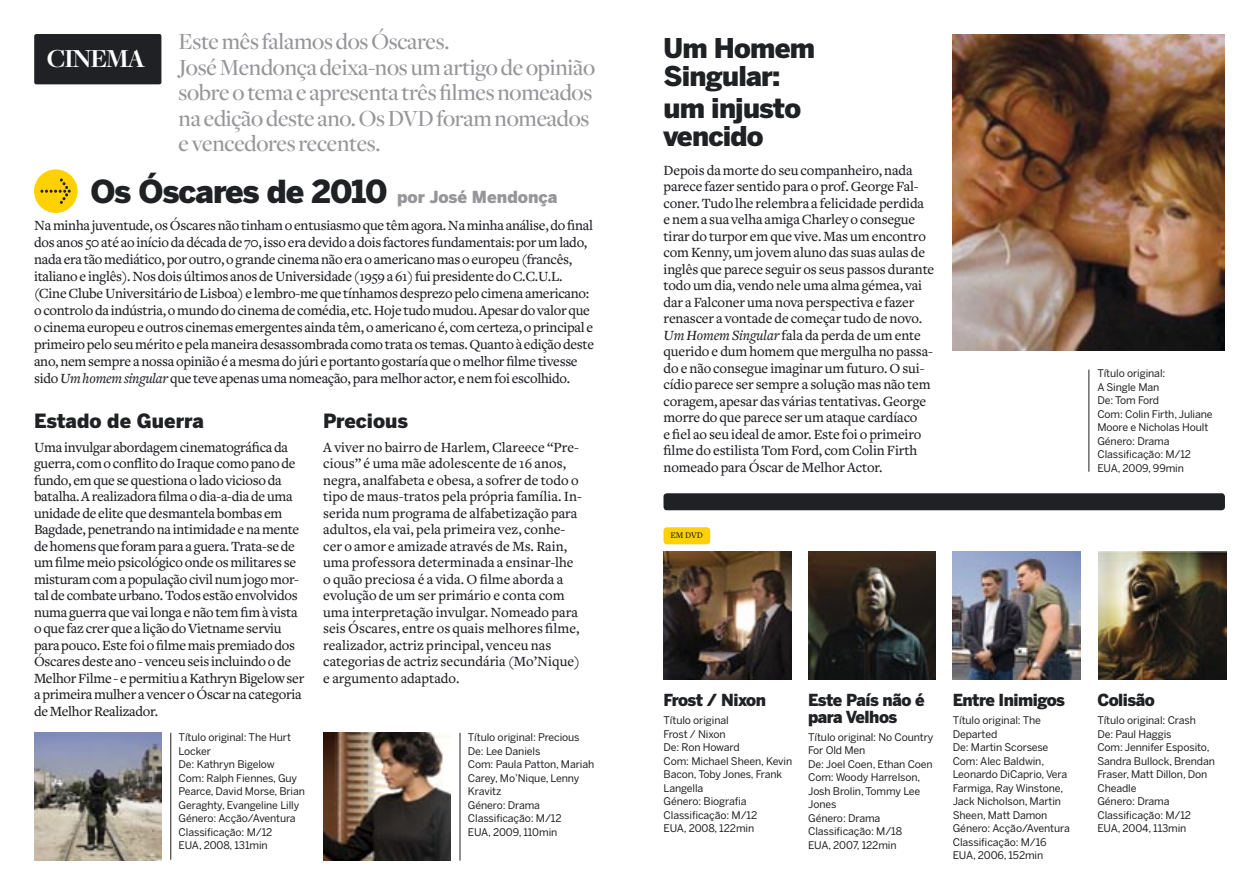
<style>
.page{position:relative;width:1259px;height:893px;background:#fff}
.page>*{position:absolute;margin:0;border:0;box-sizing:border-box;transform-origin:0 0}
.t1{font:900 31.5px "Benton Sans";letter-spacing:-.035em;color:#202124}
.t2{font:900 27px/28.5px "Benton Sans";letter-spacing:-.03em;color:#202124}
.t3{font:700 27px "Freight Disp";letter-spacing:-.05em;color:#fff}
.t4{font:500 24px/25.5px "Freight Disp";letter-spacing:-.01em;color:#96969a}
.t5{font:900 19.5px "Benton Sans";color:#202124}
.t6{font:900 16.5px/16.5px "Benton Sans";letter-spacing:-.03em;color:#202124}
.texto_base{font:500 14.7px/16.5px "Freight Text";letter-spacing:-.01em;color:#202124}
.texto_base-2{font:500 14.55px/17px "Freight Text";letter-spacing:-.02em;color:#202124}
.t7{font:10.5px/13.5px "Benton Sans";letter-spacing:-.01em;color:#202124}
.t8{font:10.5px "Benton Sans";letter-spacing:-.03em;color:#202124}
.t9{font:500 9px "Freight Text";color:#202124}
.s1{font-size:16.5px;color:#96969a}
.s2{font-style:italic}
</style>
<div class="page">
<img style="left:663px;top:552px;width:128px;height:127px">
<img style="left:808px;top:552px;width:127px;height:127px">
<img style="left:952px;top:552px;width:128px;height:127px">
<img style="left:1098px;top:552px;width:128px;height:127px">
<img style="left:952px;top:34px;width:273px;height:316px">
<img style="left:323px;top:733px;width:128px;height:127px">
<div style="left:663px;top:493px;width:562px;height:17px;background:#202124"></div>
<div style="left:34px;top:169px;width:44px;height:44px;background:#ffd100;border-radius:50%"></div>
<svg style="left:40px;top:178px;width:31px;height:26px"></svg>
<hr style="left:460px;top:733px;width:1px;height:128px;background:#202124">
<hr style="left:1088px;top:370px;width:1px;height:102px;background:#202124">
<img style="left:34px;top:733px;width:128px;height:127px">
<hr style="left:170px;top:733px;width:1px;height:127px;background:#202124">
<svg style="left:663px;top:527px;width:47px;height:17px"></svg>
<div style="left:34px;top:34px;width:127px;height:50px;background:#202124"></div>
<p class="t3" style="left:47px;top:44px;width:100px">CINEMA</p>
<p class="t4" style="left:179px;top:29px;width:418px">Este mês falamos dos Óscares.<br>José Mendonça deixa-nos um artigo de opinião sobre o tema e apresenta três filmes nomeados na edição deste ano. Os DVD foram nomeados e vencedores recentes.</p>
<p class="t1" style="left:90px;top:173px;width:469px">Os Óscares de 2010 <span class="s1">por José Mendonça</span></p>
<p class="texto_base-2" style="left:34px;top:217px;width:561px">Na minha juventude, os Óscares não tinham o entusiasmo que têm agora. Na minha análise, do final dos anos 50 até ao início da década de 70, isso era devido a dois factores fundamentais: por um lado, nada era tão mediático, por outro, o grande cinema não era o americano mas o europeu (francês, italiano e inglês). Nos dois últimos anos de Universidade (1959 a 61) fui presidente do C.C.U.L. (Cine Clube Universitário de Lisboa) e lembro-me que tínhamos desprezo pelo cimena americano: o controlo da indústria, o mundo do cinema de comédia, etc. Hoje tudo mudou. Apesar do valor que o cinema europeu e outros cinemas emergentes ainda têm, o americano é, com certeza, o principal e primeiro pelo seu mérito e pela maneira desassombrada como trata os temas. Quanto à edição deste ano, nem sempre a nossa opinião é a mesma do júri e portanto gostaría que o melhor filme tivesse sido <span class="s2">Um homem singular</span> que teve apenas uma nomeação, para melhor actor, e nem foi escolhido.</p>
<p class="t5" style="left:34px;top:409px;width:171px">Estado de Guerra</p>
<p class="t5" style="left:323px;top:409px;width:86px">Precious</p>
<p class="texto_base" style="left:34px;top:439px;width:272px">Uma invulgar abordagem cinematográfica da guerra, com o conflito do Iraque como pano de fundo, em que se questiona o lado vicioso da batalha. A realizadora filma o dia-a-dia de uma unidade de elite que desmantela bombas em Bagdade, penetrando na intimidade e na mente de homens que foram para a guera. Trata-se de um filme meio psicológico onde os militares se misturam com a população civil num jogo mor&shy;tal de combate urbano. Todos estão envolvidos numa guerra que vai longa e não tem fim à vista o que faz crer que a lição do Vietname serviu para pouco. Este foi o filme mais premiado dos Óscares deste ano - venceu seis incluindo o de Melhor Filme - e permitiu a Kathryn Bigelow ser a primeira mulher a vencer o Óscar na categoria de Melhor Realizador.</p>
<p class="t7" style="left:179px;top:730px;width:114px">Título original: The Hurt<br>Locker</p>
<p class="t7" style="left:179px;top:757px;width:98px">De: Kathryn Bigelow</p>
<p class="t7" style="left:179px;top:771px;width:128px">Com: Ralph Fiennes, Guy<br>Pearce, David Morse, Brian<br>Geraghty, Evangeline Lilly</p>
<p class="t7" style="left:179px;top:811px;width:119px">Género: Acção/Aventura</p>
<p class="t7" style="left:179px;top:825px;width:95px">Classificação: M/12</p>
<p class="t7" style="left:179px;top:838px;width:91px">EUA, 2008, 131min</p>
<p class="texto_base" style="left:323px;top:439px;width:260px">A viver no bairro de Harlem, Clareece “Pre&shy;cious” é uma mãe adolescente de 16 anos, negra, analfabeta e obesa, a sofrer de todo o tipo de maus-tratos pela própria família. In&shy;serida num programa de alfabetização para adultos, ela vai, pela primeira vez, conhe&shy;cer o amor e amizade através de Ms. Rain, uma professora determinada a ensinar-lhe o quão preciosa é a vida. O filme aborda a evolução de um ser primário e conta com uma interpretação invulgar. Nomeado para seis Óscares, entre os quais melhores filme, realizador, actriz principal, venceu nas categorias de actriz secundária (Mo’Nique) e argumento adaptado.</p>
<p class="t7" style="left:468px;top:730px;width:113px">Título original: Precious</p>
<p class="t7" style="left:468px;top:744px;width:74px">De: Lee Daniels</p>
<p class="t7" style="left:468px;top:757px;width:128px">Com: Paula Patton, Mariah<br>Carey, Mo’Nique, Lenny<br>Kravitz</p>
<p class="t7" style="left:468px;top:798px;width:74px">Género: Drama</p>
<p class="t7" style="left:468px;top:811px;width:95px">Classificação: M/12</p>
<p class="t7" style="left:468px;top:825px;width:91px">EUA, 2009, 110min</p>
<p class="t2" style="left:663px;top:33px;width:153px">Um Homem<br>Singular:</p>
<p class="t2" style="left:663px;top:93px;width:139px">um injusto vencido</p>
<p class="texto_base" style="left:663px;top:162px;width:272px">Depois da morte do seu companheiro, nada parece fazer sentido para o prof. George Fal&shy;coner. Tudo lhe relembra a felicidade perdida e nem a sua velha amiga Charley o consegue tirar do turpor em que vive. Mas um encontro com Kenny, um jovem aluno das suas aulas de inglês que parece seguir os seus passos durante todo um dia, vendo nele uma alma gémea, vai dar a Falconer uma nova perspectiva e fazer renascer a vontade de começar tudo de novo.<br><span class="s2">Um Homem Singular</span> fala da perda de um ente querido e dum homem que mergulha no passa&shy;do e não consegue imaginar um futuro. O sui&shy;cídio parece ser sempre a solução mas não tem coragem, apesar das várias tentativas. George morre do que parece ser um ataque cardíaco<br>e fiel ao seu ideal de amor. Este foi o primeiro filme do estilista Tom Ford, com Colin Firth nomeado para Óscar de Melhor Actor.</p>
<p class="t9" style="left:670px;top:531px;width:34px">EM DVD</p>
<p class="t7" style="left:1097px;top:367px;width:70px">Título original:<br>A Single Man</p>
<p class="t8" style="left:1097px;top:394px;width:63px">De: Tom Ford</p>
<p class="t7" style="left:1097px;top:407px;width:117px">Com: Colin Firth, Juliane<br>Moore e Nicholas Hoult</p>
<p class="t7" style="left:1097px;top:434px;width:74px">Género: Drama</p>
<p class="t7" style="left:1097px;top:448px;width:95px">Classificação: M/12</p>
<p class="t7" style="left:1097px;top:461px;width:88px">EUA, 2009, 99min</p>
<p class="t6" style="left:663px;top:692px;width:104px">Frost / Nixon</p>
<p class="t7" style="left:663px;top:713px;width:67px">Título original<br>Frost / Nixon</p>
<p class="t7" style="left:663px;top:740px;width:78px">De : Ron Howard</p>
<p class="t7" style="left:663px;top:754px;width:130px">Com: Michael Sheen, Kevin<br>Bacon, Toby Jones, Frank<br>Langella</p>
<p class="t7" style="left:663px;top:794px;width:85px">Género: Biografia</p>
<p class="t7" style="left:663px;top:808px;width:95px">Classificação: M/12</p>
<p class="t7" style="left:663px;top:821px;width:92px">EUA, 2008, 122min</p>
<p class="t6" style="left:808px;top:692px;width:118px">Este País não é para Velhos</p>
<p class="t7" style="left:808px;top:730px;width:127px">Título original: No Country<br>For Old Men</p>
<p class="t7" style="left:808px;top:757px;width:126px">De: Joel Coen, Ethan Coen</p>
<p class="t7" style="left:808px;top:770px;width:114px;text-align:justify">Com: Woody Harrelson, Josh Brolin, Tommy Lee Jones</p>
<p class="t7" style="left:808px;top:811px;width:74px">Género: Drama</p>
<p class="t7" style="left:808px;top:824px;width:95px">Classificação: M/18</p>
<p class="t7" style="left:808px;top:838px;width:90px">EUA, 2007, 122min</p>
<p class="t6" style="left:952px;top:692px;width:114px">Entre Inimigos</p>
<p class="t7" style="left:952px;top:713px;width:90px">Título original: The<br>Departed</p>
<p class="t7" style="left:952px;top:740px;width:97px">De : Martin Scorsese</p>
<p class="t7" style="left:952px;top:754px;width:116px">Com: Alec Baldwin,<br>Leonardo DiCaprio, Vera<br>Farmiga, Ray Winstone,<br>Jack Nicholson, Martin<br>Sheen, Matt Damon</p>
<p class="t7" style="left:952px;top:821px;width:119px">Género: Acção/Aventura</p>
<p class="t7" style="left:952px;top:835px;width:95px">Classificação: M/16</p>
<p class="t7" style="left:952px;top:848px;width:92px">EUA, 2006, 152min</p>
<p class="t6" style="left:1097px;top:692px;width:59px">Colisão</p>
<p class="t7" style="left:1097px;top:713px;width:100px">Título original: Crash</p>
<p class="t7" style="left:1097px;top:727px;width:76px">De: Paul Haggis</p>
<p class="t7" style="left:1097px;top:740px;width:119px">Com: Jennifer Esposito,<br>Sandra Bullock, Brendan<br>Fraser, Matt Dillon, Don<br>Cheadle</p>
<p class="t7" style="left:1097px;top:794px;width:74px">Género: Drama</p>
<p class="t7" style="left:1097px;top:808px;width:95px">Classificação: M/12</p>
<p class="t7" style="left:1097px;top:821px;width:91px">EUA, 2004, 113min</p>
</div>
